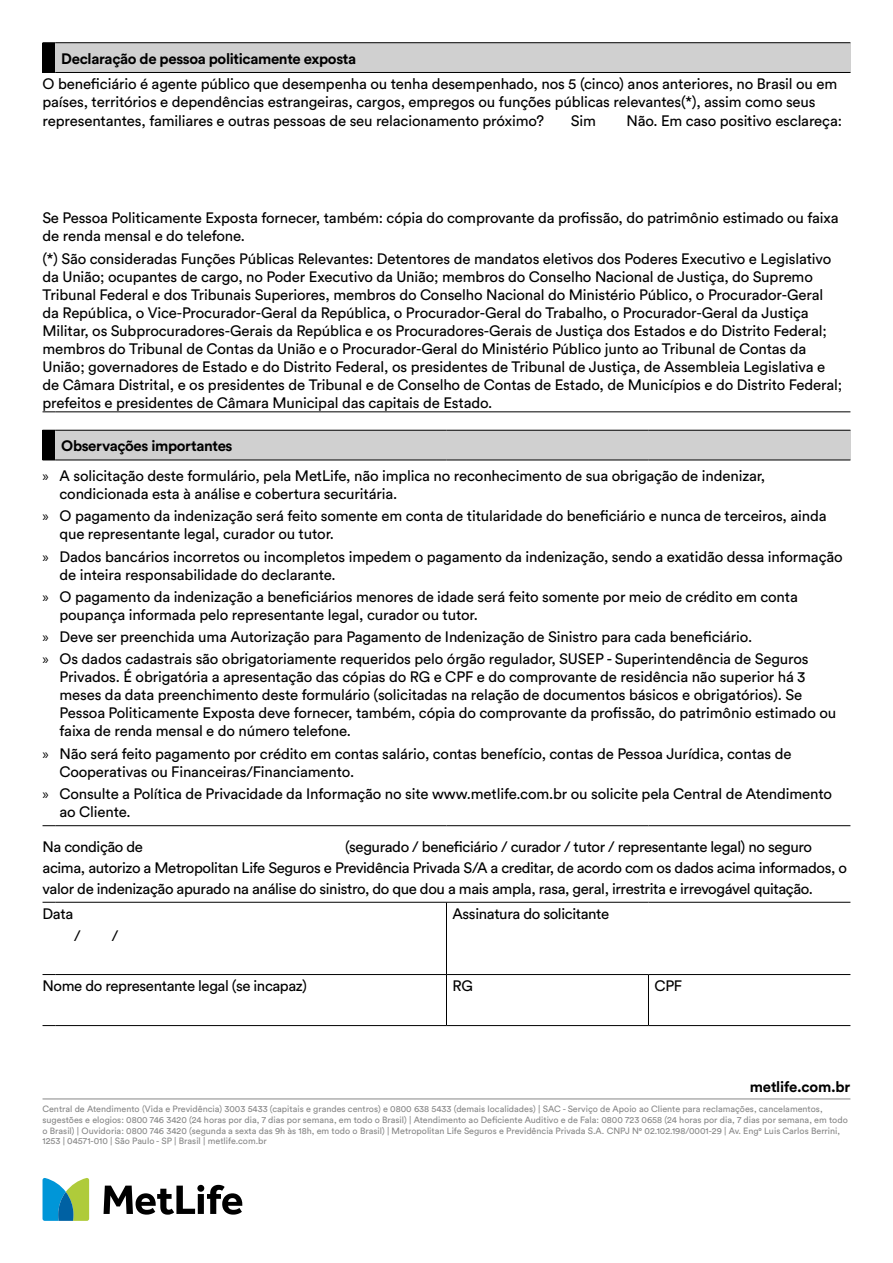
<style>
.page{position:relative;width:893px;height:1263px;background:#fff}
.page>*{position:absolute;margin:0;border:0;box-sizing:border-box;transform-origin:0 0}
.t1{font:15px/18px "Circular Pro";letter-spacing:-.01em;color:#000}
.t2{font:700 15px "Circular Pro";letter-spacing:-.025em;color:#000}
.t3{font:9px/10.8px "Circular Pro";color:#878787}
.s1{font-weight:700}
.s2{font-family:"Myriad Pro"}
</style>
<div class="page">
<div style="left:43px;top:43px;width:12px;height:29px;background:#000"></div>
<div style="left:55px;top:43px;width:795px;height:29px;background:#d0d0d0"></div>
<svg style="left:43px;top:42px;width:12px;height:1px"></svg>
<hr style="left:55px;top:42px;width:795px;height:1px;background:#000">
<svg style="left:43px;top:72px;width:12px;height:1px"></svg>
<hr style="left:55px;top:72px;width:795px;height:1px;background:#000">
<svg style="left:43px;top:412px;width:12px;height:1px"></svg>
<hr style="left:55px;top:412px;width:795px;height:1px;background:#000">
<div style="left:43px;top:430px;width:12px;height:30px;background:#000"></div>
<div style="left:55px;top:430px;width:795px;height:30px;background:#d0d0d0"></div>
<hr style="left:446px;top:902px;width:1px;height:72px;background:#000">
<hr style="left:446px;top:975px;width:1px;height:50px;background:#000">
<hr style="left:648px;top:975px;width:1px;height:50px;background:#000">
<hr style="left:55px;top:430px;width:391px;height:1px;background:#000">
<hr style="left:446px;top:430px;width:202px;height:1px;background:#000">
<hr style="left:648px;top:430px;width:202px;height:1px;background:#000">
<svg style="left:43px;top:460px;width:12px;height:1px"></svg>
<hr style="left:55px;top:460px;width:391px;height:1px;background:#000">
<hr style="left:446px;top:460px;width:202px;height:1px;background:#000">
<hr style="left:648px;top:460px;width:202px;height:1px;background:#000">
<svg style="left:43px;top:825px;width:12px;height:1px"></svg>
<hr style="left:55px;top:825px;width:391px;height:1px;background:#000">
<hr style="left:446px;top:825px;width:202px;height:1px;background:#000">
<hr style="left:648px;top:825px;width:202px;height:1px;background:#000">
<svg style="left:43px;top:902px;width:12px;height:1px"></svg>
<hr style="left:55px;top:902px;width:391px;height:1px;background:#000">
<hr style="left:446px;top:902px;width:202px;height:1px;background:#000">
<hr style="left:648px;top:902px;width:202px;height:1px;background:#000">
<svg style="left:43px;top:974px;width:12px;height:1px"></svg>
<hr style="left:55px;top:974px;width:391px;height:1px;background:#000">
<hr style="left:446px;top:974px;width:202px;height:1px;background:#000">
<hr style="left:648px;top:974px;width:202px;height:1px;background:#000">
<svg style="left:43px;top:1025px;width:12px;height:1px"></svg>
<hr style="left:55px;top:1025px;width:391px;height:1px;background:#000">
<hr style="left:446px;top:1025px;width:202px;height:1px;background:#000">
<hr style="left:648px;top:1025px;width:202px;height:1px;background:#000">
<hr style="left:43px;top:1098px;width:807px;height:1px;background:#878787">
<svg style="left:104px;top:1185px;width:138px;height:30px"></svg>
<svg style="left:43px;top:1178px;width:46px;height:43px;background:#5dac9a"></svg>
<p class="t2" style="left:61px;top:48px;width:296px">Declaração de pessoa politicamente exposta</p>
<p class="t1" style="left:43px;top:74px;width:796px;line-height:18.6px">O beneficiário é agente público que desempenha ou tenha desempenhado, nos 5 (cinco) anos anteriores, no Brasil ou em países, territórios e dependências estrangeiras, cargos, empregos ou funções públicas relevantes(*), assim como seus representantes, familiares e outras pessoas de seu relacionamento próximo?</p>
<p class="t1" style="left:571px;top:111px;width:27px">Sim</p>
<p class="t1" style="left:626px;top:111px;width:217px">Não. Em caso positivo esclareça:</p>
<p class="t1" style="left:43px;top:208px;width:798px">Se Pessoa Politicamente Exposta fornecer, também: cópia do comprovante da profissão, do patrimônio estimado ou faixa de renda mensal e do telefone.</p>
<p class="t1" style="left:43px;top:249px;width:801px">(*) São consideradas Funções Públicas Relevantes: Detentores de mandatos eletivos dos Poderes Executivo e Legislativo da União; ocupantes de cargo, no Poder Executivo da União; membros do Conselho Nacional de Justiça, do Supremo Tribunal Federal e dos Tribunais Superiores, membros do Conselho Nacional do Ministério Público, o Procurador-Geral da República, o Vice-Procurador-Geral da República, o Procurador-Geral do Trabalho, o Procurador-Geral da Justiça Militar, os Subprocuradores-Gerais da República e os Procuradores-Gerais de Justiça dos Estados e do Distrito Federal; membros do Tribunal de Contas da União e o Procurador-Geral do Ministério Público junto ao Tribunal de Contas da União; governadores de Estado e do Distrito Federal, os presidentes de Tribunal de Justiça, de Assembleia Legislativa e de Câmara Distrital, e os presidentes de Tribunal e de Conselho de Contas de Estado, de Municípios e do Distrito Federal; prefeitos e presidentes de Câmara Municipal das capitais de Estado.</p>
<p class="t1" style="left:43px;top:430px;width:724px;line-height:29.8px;text-indent:19px"><span class="s1">Observações importantes<br></span><span class="s2">»</span> A solicitação deste formulário, pela MetLife, não implica no reconhecimento de sua obrigação de indenizar,</p>
<p class="t1" style="left:43px;top:482px;width:786px;line-height:22.2px;text-indent:17px">condicionada esta à análise e cobertura securitária.<br><span class="s2">»</span> O pagamento da indenização será feito somente em conta de titularidade do beneficiário e nunca de terceiros, ainda</p>
<p class="t1" style="left:43px;top:522px;width:802px;line-height:22.2px;text-indent:17px">que representante legal, curador ou tutor.<br><span class="s2">»</span> Dados bancários incorretos ou incompletos impedem o pagamento da indenização, sendo a exatidão dessa informação</p>
<p class="t1" style="left:43px;top:562px;width:757px;line-height:22.2px;text-indent:17px">de inteira responsabilidade do declarante.<br><span class="s2">»</span> O pagamento da indenização a beneficiários menores de idade será feito somente por meio de crédito em conta</p>
<p class="t1" style="left:43px;top:603px;width:768px;line-height:22.2px;text-indent:17px">poupança informada pelo representante legal, curador ou tutor.<br><span class="s2">»</span> Deve ser preenchida uma Autorização para Pagamento de Indenização de Sinistro para cada beneficiário.<br><span class="s2">»</span> Os dados cadastrais são obrigatoriamente requeridos pelo órgão regulador, SUSEP - Superintendência de Seguros</p>
<p class="t1" style="left:60px;top:667px;width:778px">Privados. É obrigatória a apresentação das cópias do RG e CPF e do comprovante de residência não superior há 3 meses da data preenchimento deste formulário (solicitadas na relação de documentos básicos e obrigatórios). Se Pessoa Politicamente Exposta deve fornecer, também, cópia do comprovante da profissão, do patrimônio estimado ou faixa de renda mensal e do número telefone.</p>
<p class="t1" style="left:60px;top:744px;width:733px;text-indent:-17px"><span class="s2">»</span> Não será feito pagamento por crédito em contas salário, contas benefício, contas de Pessoa Jurídica, contas de<br>Cooperativas ou Financeiras/Financiamento.</p>
<p class="t1" style="left:60px;top:784px;width:774px;text-indent:-17px"><span class="s2">»</span> Consulte a Política de Privacidade da Informação no site www.metlife.com.br ou solicite pela Central de Atendimento ao Cliente.</p>
<p class="t1" style="left:43px;top:837px;width:102px">Na condição de</p>
<p class="t1" style="left:43px;top:835px;width:806px;line-height:21px;text-indent:303px">(segurado / beneficiário / curador / tutor / representante legal) no seguro acima, autorizo a Metropolitan Life Seguros e Previdência Privada S/A a creditar, de acordo com os dados acima informados, o valor de indenização apurado na análise do sinistro, do que dou a mais ampla, rasa, geral, irrestrita e irrevogável quitação.</p>
<p class="t1" style="left:43px;top:904px;width:32px">Data</p>
<p class="t1" style="left:74px;top:926px;width:8px">/</p>
<p class="t1" style="left:112px;top:926px;width:8px">/</p>
<p class="t1" style="left:452px;top:904px;width:158px">Assinatura do solicitante</p>
<p class="t1" style="left:43px;top:976px;width:266px">Nome do representante legal (se incapaz)</p>
<p class="t1" style="left:452px;top:976px;width:22px">RG</p>
<p class="t1" style="left:654px;top:976px;width:29px">CPF</p>
<p class="t2" style="left:750px;top:1076px;width:102px">metlife.com.br</p>
<p class="t3" style="left:43px;top:1103px;width:807px">Central de Atendimento (Vida e Previdência) 3003 5433 (capitais e grandes centros) e 0800 638 5433 (demais localidades) | SAC - Serviço de Apoio ao Cliente para reclamações, cancelamentos, sugestões e elogios: 0800 746 3420 (24 horas por dia, 7 dias por semana, em todo o Brasil) | Atendimento ao Deficiente Auditivo e de Fala: 0800 723 0658 (24 horas por dia, 7 dias por semana, em todo o Brasil) | Ouvidoria: 0800 746 3420 (segunda a sexta das 9h às 18h, em todo o Brasil) | Metropolitan Life Seguros e Previdência Privada S.A. CNPJ N° 02.102.198/0001-29 | Av. Eng° Luis Carlos Berrini, 1253 | 04571-010 | São Paulo - SP | Brasil | metlife.com.br</p>
</div>
